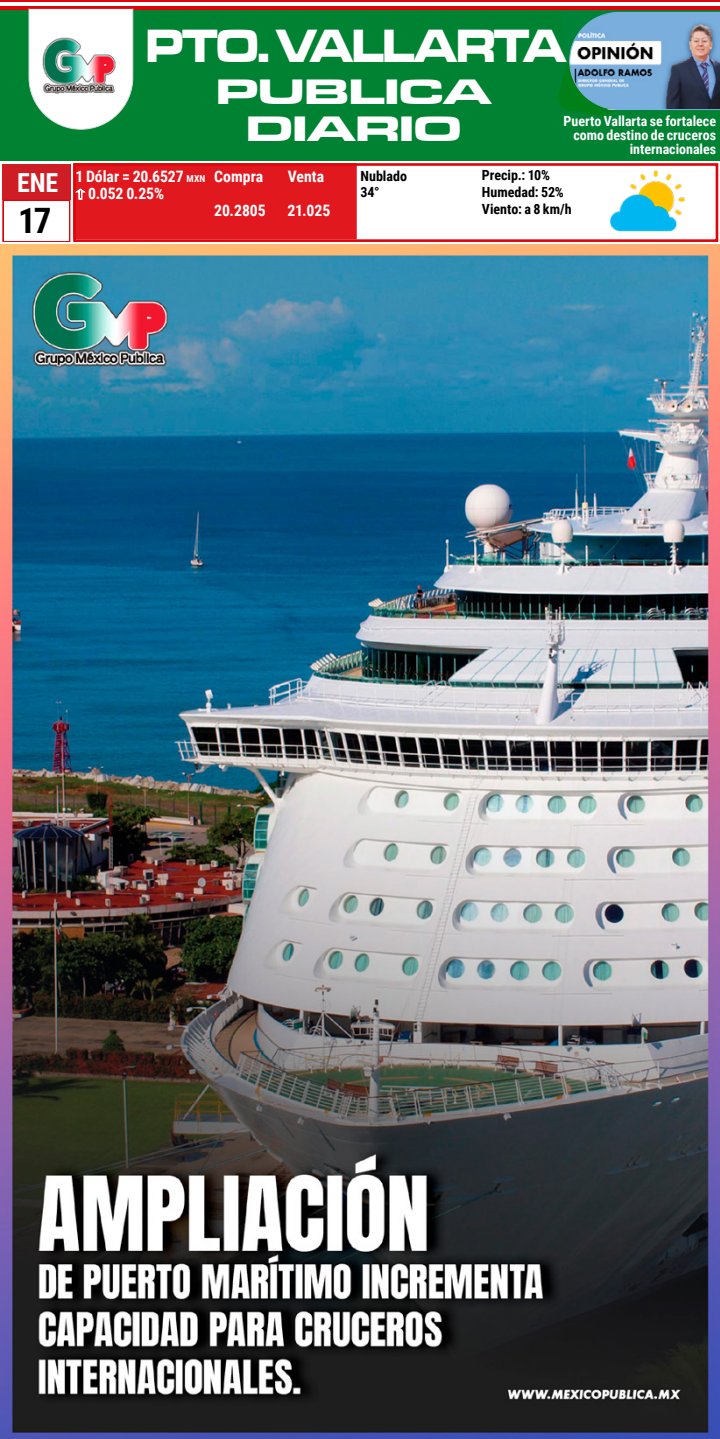
<style>
.page{position:relative;width:720px;height:1439px;background:#fff}
.page>*{position:absolute;margin:0;border:0;box-sizing:border-box;transform-origin:0 0}
.t1{font:48.12px "Microgramma D Bold Exte";letter-spacing:-.02em;color:#fff;scale:.9 1}
.t2{font:36.49px/37.5px "Microgramma D Bold Exte";color:#fff;text-align:center;scale:1.33 1}
.t3{font:700 35px "Roboto Condensed";color:#000}
.t4{font:700 26.25px "Roboto Condensed";color:#fff}
.t5{font:700 15.75px/16.6px "Roboto Condensed";letter-spacing:-.005em;color:#fff}
.t6{font:700 14px/14px "Roboto Condensed";color:#fff;text-align:right}
.t7{font:700 14px/16.6px "Roboto Condensed";color:#000}
.s1{font-size:9.62px}
</style>
<div class="page">
<div style="left:73px;top:163px;width:645px;height:79px;border:3px solid #e0040b"></div>
<div style="left:73px;top:163px;width:283px;height:76px;background:#e2181f;border:3px solid #e0040b"></div>
<div style="left:0;top:10px;width:719px;height:151px;background:#008233"></div>
<hr style="left:0;top:7px;width:719px;height:3px;background:#e0040b">
<hr style="left:0;top:0;width:719px;height:2px;background:#e0040b">
<svg style="left:29px;top:8px;width:104px;height:122px;background:#c8d6cc"></svg>
<svg style="left:557px;top:11px;width:162px;height:105px;background:#62939b"></svg>
<div style="left:2px;top:164px;width:68px;height:36px;background:#cf1d25"></div>
<div style="left:2px;top:200px;width:68px;height:42px;border:2px solid #e0040b"></div>
<div style="left:4px;top:201px;width:65px;height:40px;background:#fff"></div>
<img style="left:603px;top:163px;width:88px;height:79px">
<img style="left:0;top:244px;width:719px;height:1195px">
<h3 class="t4" style="left:17px;top:164px;width:42px">ENE</h3>
<h3 class="t3" style="left:18px;top:196px;width:35px">17</h3>
<h1 class="t1" style="left:146px;top:14px;width:468px">PTO. VALLARTA</h1>
<p class="t5" style="left:75px;top:168px;width:131px">1 Dólar = 20.6527 <span class="s1">MXN </span>⇧ 0.052 0.25%</p>
<h2 class="t2" style="left:216px;top:72px;width:208px">PUBLICA<br>DIARIO</h2>
<p class="t7" style="left:360px;top:167px;width:48px">Nublado<br>34°</p>
<p class="t7" style="left:481px;top:167px;width:91px">Precip.: 10%<br>Humedad: 52%<br>Viento: a 8 km/h</p>
<p class="t6" style="left:563px;top:114px;width:154px">Puerto Vallarta se fortalece como destino de cruceros internacionales</p>
<p class="t5" style="left:214px;top:168px;width:51px">Compra</p>
<p class="t5" style="left:288px;top:168px;width:38px">Venta</p>
<p class="t5" style="left:214px;top:201px;width:53px">20.2805</p>
<p class="t5" style="left:287px;top:201px;width:44px">21.025</p>
</div>
